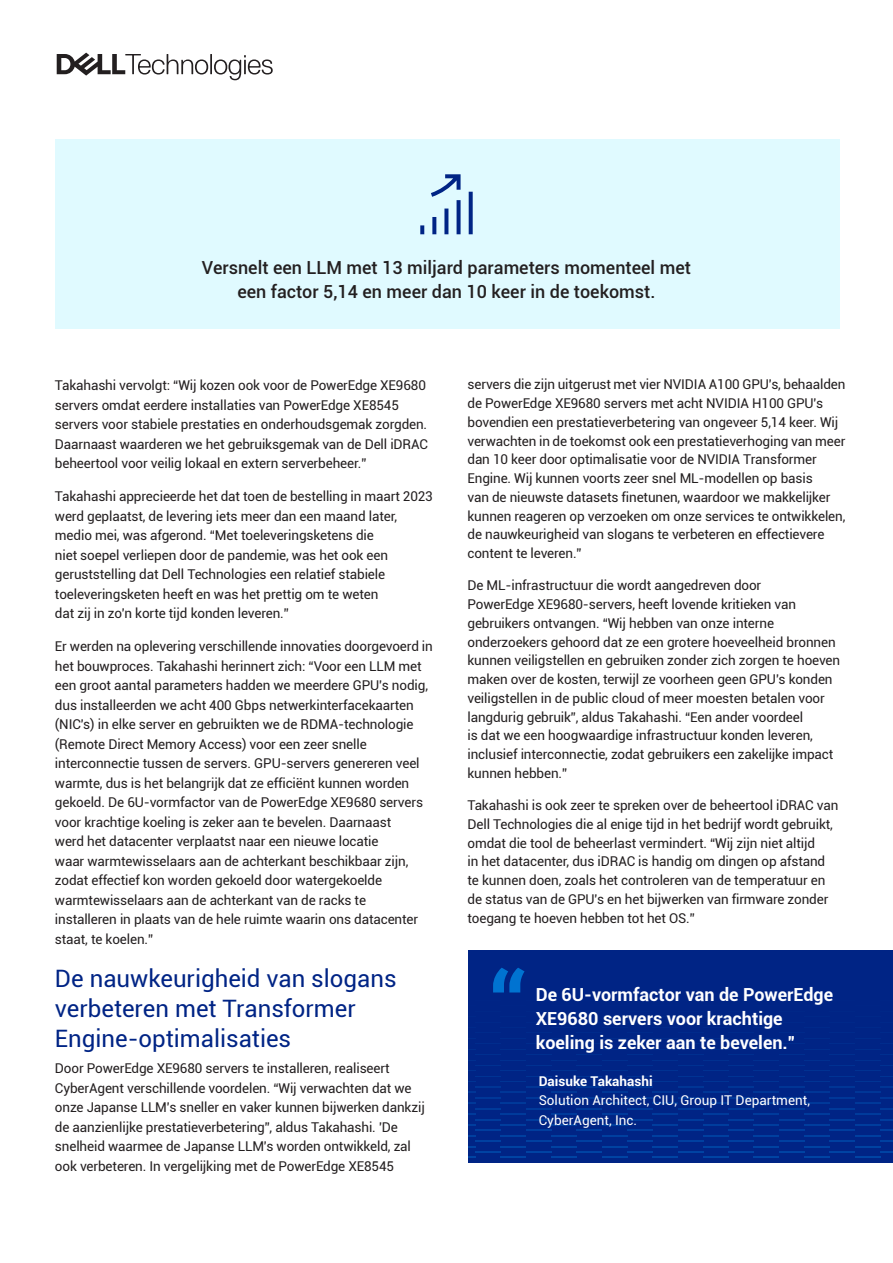
<style>
.page{position:relative;width:893px;height:1263px;background:#fff}
.page>*{position:absolute;margin:0;border:0;box-sizing:border-box;transform-origin:0 0}
.Page_2_Section_Header{font:24px/30px "Roboto";color:#002485}
.Stat_Call-out{font:500 18px/24px "Roboto";color:#231f20;text-align:center}
.Pull_Quote{font:700 18px/24px "Roboto";color:#fff}
.Page_2_Body{font:13.5px/19.5px "Roboto";letter-spacing:-.01em;color:#231f20}
.Quote_Attribution{font:13.5px/19.5px "Roboto";color:#fff}
.s1{font-weight:700}
</style>
<div class="page">
<svg style="left:57px;top:53px;width:216px;height:27px"></svg>
<div style="left:55px;top:140px;width:784px;height:189px;background:#e0faff"></div>
<div style="left:468px;top:950px;width:425px;height:212px;background:#002485"></div>
<svg style="left:468px;top:1054px;width:425px;height:104px"></svg>
<svg style="left:493px;top:968px;width:32px;height:24px"></svg>
<svg style="left:420px;top:174px;width:53px;height:60px"></svg>
<p class="Stat_Call-out" style="left:202px;top:255px;width:490px">Versnelt een LLM met 13 miljard parameters momenteel met een factor 5,14 en meer dan 10 keer in de toekomst.</p>
<p class="Page_2_Body" style="left:55px;top:375px;width:374px">Takahashi vervolgt: “Wij kozen ook voor de PowerEdge XE9680 servers omdat eerdere installaties van PowerEdge XE8545 servers voor stabiele prestaties en onderhoudsgemak zorgden.<br>Daarnaast waarderen we het gebruiksgemak van de Dell iDRAC beheertool voor veilig lokaal en extern serverbeheer.”</p>
<p class="Page_2_Body" style="left:55px;top:486px;width:379px">Takahashi apprecieerde het dat toen de bestelling in maart 2023 werd geplaatst, de levering iets meer dan een maand later, medio mei, was afgerond. “Met toeleveringsketens die<br>niet soepel verliepen door de pandemie, was het ook een geruststelling dat Dell Technologies een relatief stabiele toeleveringsketen heeft en was het prettig om te weten<br>dat zij in zo'n korte tijd konden leveren.”</p>
<p class="Page_2_Body" style="left:55px;top:636px;width:379px">Er werden na oplevering verschillende innovaties doorgevoerd in het bouwproces. Takahashi herinnert zich: “Voor een LLM met een groot aantal parameters hadden we meerdere GPU's nodig, dus installeerden we acht 400 Gbps netwerkinterfacekaarten (NIC's) in elke server en gebruikten we de RDMA-technologie (Remote Direct Memory Access) voor een zeer snelle interconnectie tussen de servers. GPU-servers genereren veel warmte, dus is het belangrijk dat ze efficiënt kunnen worden gekoeld. De 6U-vormfactor van de PowerEdge XE9680 servers voor krachtige koeling is zeker aan te bevelen. Daarnaast<br>werd het datacenter verplaatst naar een nieuwe locatie<br>waar warmtewisselaars aan de achterkant beschikbaar zijn, zodat effectief kon worden gekoeld door watergekoelde warmtewisselaars aan de achterkant van de racks te<br>installeren in plaats van de hele ruimte waarin ons datacenter staat, te koelen.”</p>
<h2 class="Page_2_Section_Header" style="left:55px;top:963px;width:343px">De nauwkeurigheid van slogans verbeteren met Transformer<br>Engine-optimalisaties</h2>
<p class="Page_2_Body" style="left:55px;top:1058px;width:371px">Door PowerEdge XE9680 servers te installeren, realiseert CyberAgent verschillende voordelen. “Wij verwachten dat we onze Japanse LLM's sneller en vaker kunnen bijwerken dankzij de aanzienlijke prestatieverbetering”, aldus Takahashi. 'De snelheid waarmee de Japanse LLM's worden ontwikkeld, zal ook verbeteren. In vergelijking met de PowerEdge XE8545</p>
<p class="Page_2_Body" style="left:467px;top:374px;width:379px;line-height:18.9px">servers die zijn uitgerust met vier NVIDIA A100 GPU's, behaalden de PowerEdge XE9680 servers met acht NVIDIA H100 GPU's bovendien een prestatieverbetering van ongeveer 5,14 keer. Wij verwachten in de toekomst ook een prestatieverhoging van meer dan 10 keer door optimalisatie voor de NVIDIA Transformer Engine. Wij kunnen voorts zeer snel ML-modellen op basis<br>van de nieuwste datasets finetunen, waardoor we makkelijker kunnen reageren op verzoeken om onze services te ontwikkelen, de nauwkeurigheid van slogans te verbeteren en effectievere content te leveren.”</p>
<p class="Page_2_Body" style="left:467px;top:576px;width:374px;line-height:18.8px">De ML-infrastructuur die wordt aangedreven door<br>PowerEdge XE9680-servers, heeft lovende kritieken van gebruikers ontvangen. “Wij hebben van onze interne onderzoekers gehoord dat ze een grotere hoeveelheid bronnen kunnen veiligstellen en gebruiken zonder zich zorgen te hoeven maken over de kosten, terwijl ze voorheen geen GPU's konden veiligstellen in de public cloud of meer moesten betalen voor langdurig gebruik”, aldus Takahashi. “Een ander voordeel<br>is dat we een hoogwaardige infrastructuur konden leveren, inclusief interconnectie, zodat gebruikers een zakelijke impact kunnen hebben.”</p>
<p class="Page_2_Body" style="left:467px;top:795px;width:372px;line-height:18.8px">Takahashi is ook zeer te spreken over de beheertool iDRAC van Dell Technologies die al enige tijd in het bedrijf wordt gebruikt, omdat die tool de beheerlast vermindert. “Wij zijn niet altijd<br>in het datacenter, dus iDRAC is handig om dingen op afstand te kunnen doen, zoals het controleren van de temperatuur en de status van de GPU's en het bijwerken van firmware zonder toegang te hoeven hebben tot het OS.”</p>
<p class="Pull_Quote" style="left:536px;top:982px;width:299px">De 6U-vormfactor van de PowerEdge<br>XE9680 servers voor krachtige koeling is zeker aan te bevelen.”</p>
<p class="Quote_Attribution" style="left:539px;top:1071px;width:273px"><span class="s1">Daisuke Takahashi<br></span>Solution Architect, CIU, Group IT Department,<br>CyberAgent, Inc.</p>
</div>
